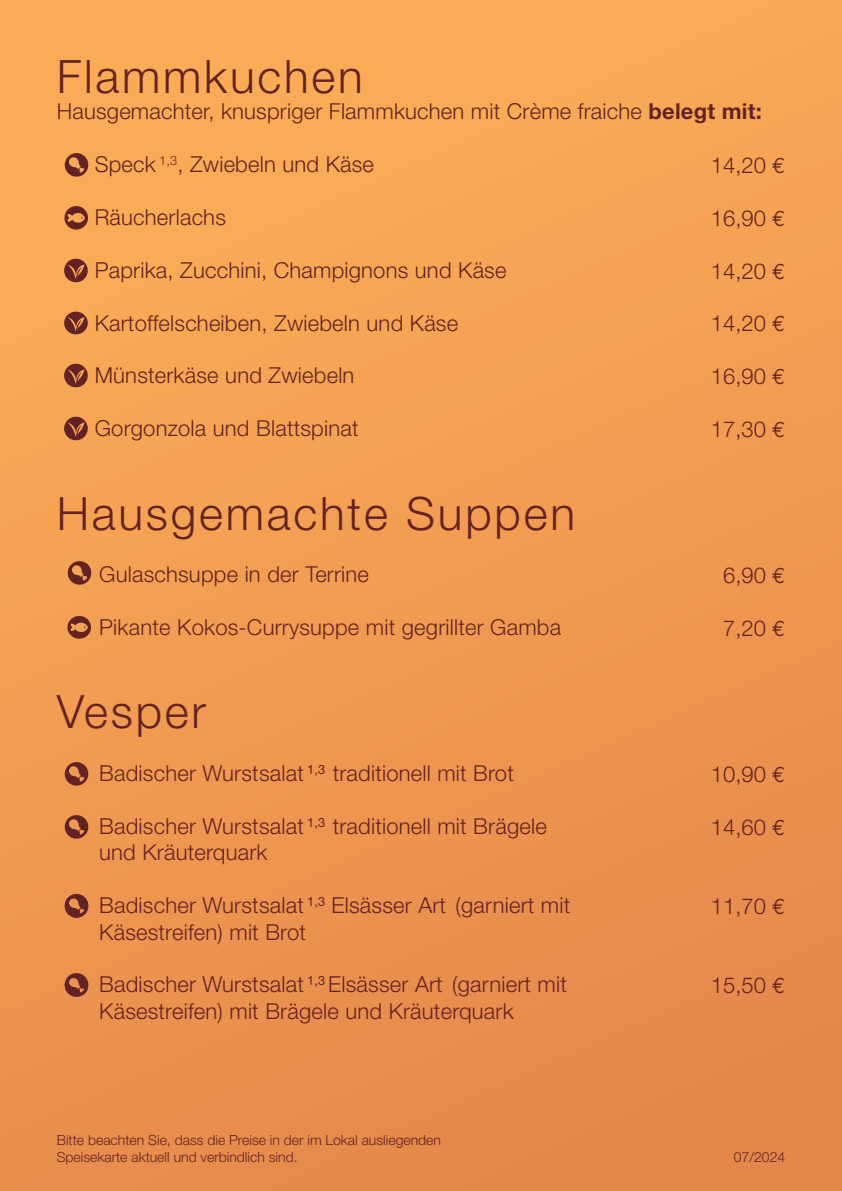
<style>
.page{position:relative;width:842px;height:1191px;background:#fff}
.page>*{position:absolute;margin:0;border:0;box-sizing:border-box;transform-origin:0 0}
.t1{font:300 46px "Helvetica Neue";letter-spacing:.06em;color:#632325}
.t2{font:300 22px/26.4px "Helvetica Neue";letter-spacing:.01em;color:#632325}
.t3{font:300 14px/16.8px "Helvetica Neue";color:#632325}
.s1{font-weight:700}
.s2{font-family:"Euro Mono";font-weight:400}
</style>
<div class="page">
<div style="left:0;top:0;width:842px;height:1191px;background:linear-gradient(to bottom,#fbae56,#e6894c)"></div>
<img style="left:65px;top:560px;width:27px;height:26px">
<img style="left:65px;top:614px;width:27px;height:26px">
<img style="left:62px;top:152px;width:27px;height:26px">
<img style="left:62px;top:204px;width:27px;height:26px">
<img style="left:62px;top:258px;width:27px;height:26px">
<img style="left:62px;top:310px;width:27px;height:26px">
<img style="left:62px;top:362px;width:27px;height:26px">
<img style="left:62px;top:415px;width:27px;height:26px">
<img style="left:63px;top:760px;width:27px;height:26px">
<img style="left:63px;top:813px;width:27px;height:26px">
<img style="left:63px;top:892px;width:27px;height:26px">
<img style="left:63px;top:997px;width:27px;height:1px">
<img style="left:63px;top:971px;width:27px;height:26px">
<h1 class="t1" style="left:57px;top:48px;width:308px">Flammkuchen</h1>
<p class="t2" style="left:57px;top:98px;width:707px">Hausgemachter, knuspriger Flammkuchen mit Crème fraiche <span class="s1">belegt mit:</span></p>
<p class="t2" style="left:95px;top:151px;width:281px">Speck <sup>1,3</sup>, Zwiebeln und Käse</p>
<p class="t2" style="left:95px;top:203px;width:133px">Räucherlachs</p>
<p class="t2" style="left:95px;top:256px;width:413px">Paprika, Zucchini, Champignons und Käse</p>
<p class="t2" style="left:95px;top:309px;width:365px">Kartoffelscheiben, Zwiebeln und Käse</p>
<p class="t2" style="left:95px;top:362px;width:261px">Münsterkäse und Zwiebeln</p>
<p class="t2" style="left:95px;top:415px;width:265px">Gorgonzola und Blattspinat</p>
<p class="t2" style="left:711px;top:151px;width:76px">14,20 <span class="s2">€</span></p>
<p class="t2" style="left:711px;top:204px;width:76px">16,90 <span class="s2">€</span></p>
<p class="t2" style="left:711px;top:257px;width:76px">14,20 <span class="s2">€</span></p>
<p class="t2" style="left:711px;top:310px;width:76px">14,20 <span class="s2">€</span></p>
<p class="t2" style="left:711px;top:363px;width:76px">16,90 <span class="s2">€</span></p>
<p class="t2" style="left:711px;top:415px;width:76px">17,30 <span class="s2">€</span></p>
<h1 class="t1" style="left:57px;top:485px;width:520px">Hausgemachte Suppen</h1>
<p class="t2" style="left:99px;top:561px;width:271px">Gulaschsuppe in der Terrine</p>
<p class="t2" style="left:99px;top:614px;width:463px">Pikante Kokos-Currysuppe mit gegrillter Gamba</p>
<h1 class="t1" style="left:57px;top:684px;width:151px">Vesper</h1>
<p class="t2" style="left:99px;top:759px;width:416px">Badischer Wurstsalat <sup>1,3</sup> traditionell mit Brot</p>
<p class="t2" style="left:99px;top:812px;width:449px">Badischer Wurstsalat <sup>1,3</sup> traditionell mit Brägele und Kräuterquark</p>
<p class="t2" style="left:99px;top:891px;width:473px">Badischer Wurstsalat <sup>1,3</sup> Elsässer Art (garniert mit<br>Käsestreifen) mit Brot</p>
<p class="t2" style="left:99px;top:971px;width:469px">Badischer Wurstsalat <sup>1,3</sup> Elsässer Art (garniert mit<br>Käsestreifen) mit Brägele und Kräuterquark</p>
<p class="t3" style="left:57px;top:1131px;width:386px">Bitte beachten Sie, dass die Preise in der im Lokal ausliegenden<br>Speisekarte aktuell und verbindlich sind.</p>
<p class="t2" style="left:723px;top:561px;width:64px">6,90 <span class="s2">€</span></p>
<p class="t2" style="left:723px;top:614px;width:64px">7,20 <span class="s2">€</span></p>
<p class="t2" style="left:711px;top:760px;width:76px">10,90 <span class="s2">€</span></p>
<p class="t2" style="left:711px;top:813px;width:76px">14,60 <span class="s2">€</span></p>
<p class="t2" style="left:711px;top:892px;width:76px">11,70 <span class="s2">€</span></p>
<p class="t2" style="left:711px;top:971px;width:76px">15,50 <span class="s2">€</span></p>
<p class="t3" style="left:734px;top:1148px;width:53px">07/2024</p>
</div>
